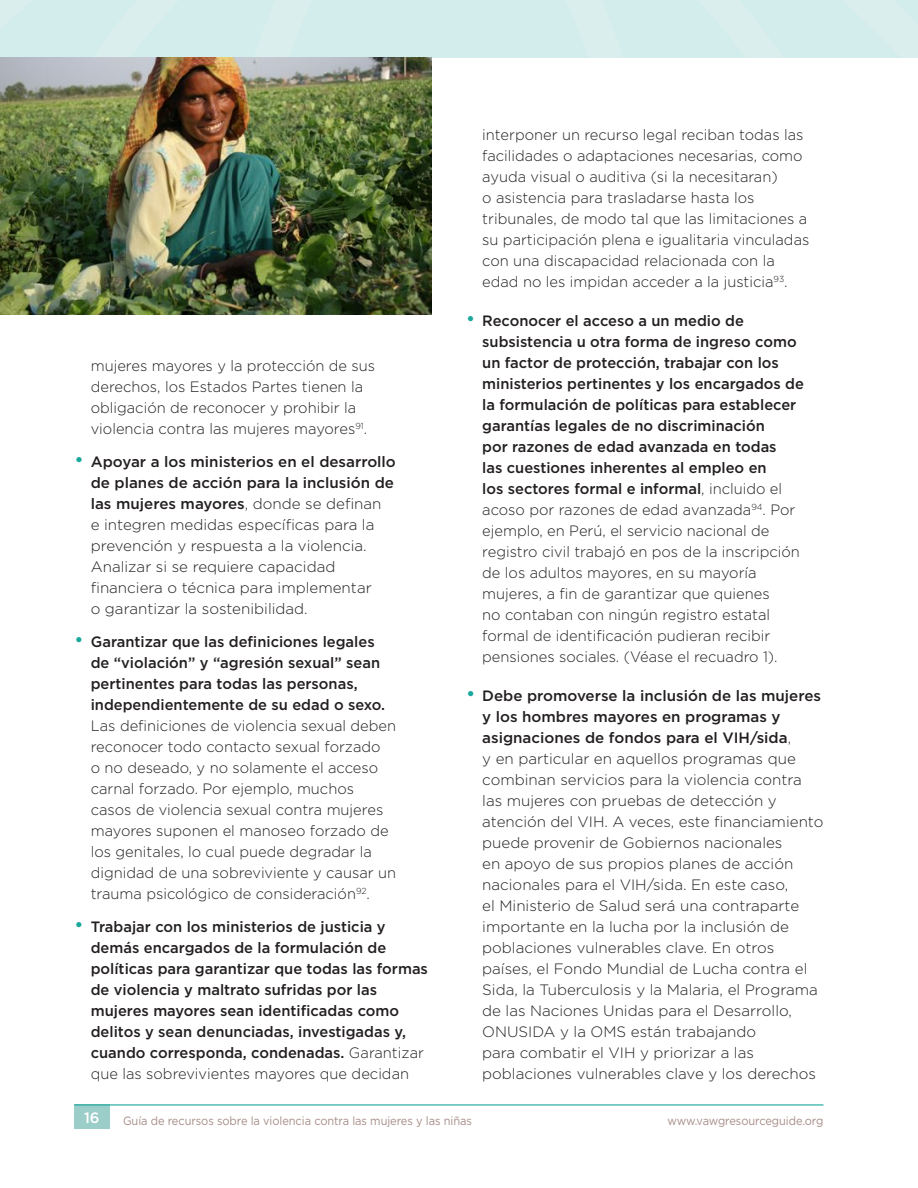
<style>
.page{position:relative;width:918px;height:1188px;background:#fff}
.page>*{position:absolute;margin:0;border:0;box-sizing:border-box;transform-origin:0 0}
.t1{font:300 15px/21px "Gotham";color:#231f20}
.t2{font:500 15px/21px "Gotham";color:#231f20}
.t3{font:500 15px "Gotham";color:#fff}
.t4{font:12px "Gotham";letter-spacing:-.005em;color:#a68d87;scale:.92 1}
.s1{font-size:21px;color:#19a89d}
.s2{font-weight:500}
.s3{font-weight:300;font-size:21px;color:#19a89d}
.s4{font-weight:300}
</style>
<div class="page">
<div style="left:74px;top:1105px;width:35px;height:24px;background:#9bcdc9"></div>
<hr style="left:74px;top:1104px;width:750px;height:2px;background:#19a89d">
<img style="left:0;top:57px;width:432px;height:258px">
<p class="t1" style="left:91px;top:355px;width:286px">mujeres mayores y la protección de sus derechos, los Estados Partes tienen la obligación de reconocer y prohibir la violencia contra las mujeres mayores<sup>91</sup>.</p>
<p class="t1" style="left:91px;top:451px;width:307px;text-indent:-16px"><span class="s1">•</span> <span class="s2">Apoyar a los ministerios en el desarrollo de planes de acción para la inclusión de las mujeres mayores</span>, donde se definan<br>e integren medidas específicas para la prevención y respuesta a la violencia.<br>Analizar si se requiere capacidad financiera o técnica para implementar<br>o garantizar la sostenibilidad.</p>
<p class="t2" style="left:91px;top:631px;width:296px;text-indent:-16px"><span class="s3">•</span> Garantizar que las definiciones legales de “violación” y “agresión sexual” sean pertinentes para todas las personas, independientemente de su edad o sexo.</p>
<p class="t1" style="left:91px;top:715px;width:307px">Las definiciones de violencia sexual deben reconocer todo contacto sexual forzado<br>o no deseado, y no solamente el acceso carnal forzado. Por ejemplo, muchos casos de violencia sexual contra mujeres mayores suponen el manoseo forzado de los genitales, lo cual puede degradar la dignidad de una sobreviviente y causar un trauma psicológico de consideración<sup>92</sup>.</p>
<p class="t2" style="left:91px;top:916px;width:339px;text-indent:-16px"><span class="s3">•</span> Trabajar con los ministerios de justicia y demás encargados de la formulación de políticas para garantizar que todas las formas de violencia y maltrato sufridas por las mujeres mayores sean identificadas como delitos y sean denunciadas, investigadas y, cuando corresponda, condenadas. <span class="s4">Garantizar que las sobrevivientes mayores que decidan</span></p>
<p class="t1" style="left:482px;top:124px;width:329px">interponer un recurso legal reciban todas las facilidades o adaptaciones necesarias, como ayuda visual o auditiva (si la necesitaran)<br>o asistencia para trasladarse hasta los tribunales, de modo tal que las limitaciones a su participación plena e igualitaria vinculadas con una discapacidad relacionada con la edad no les impidan acceder a la justicia<sup>93</sup>.</p>
<p class="t2" style="left:482px;top:310px;width:323px;text-indent:-16px"><span class="s3">•</span> Reconocer el acceso a un medio de subsistencia u otra forma de ingreso como un factor de protección, trabajar con los ministerios pertinentes y los encargados de la formulación de políticas para establecer garantías legales de no discriminación<br>por razones de edad avanzada en todas<br>las cuestiones inherentes al empleo en<br>los sectores formal e informal<span class="s4">, incluido el acoso por razones de edad avanzada</span><sup>94</sup><span class="s4">. Por ejemplo, en Perú, el servicio nacional de registro civil trabajó en pos de la inscripción de los adultos mayores, en su mayoría mujeres, a fin de garantizar que quienes<br>no contaban con ningún registro estatal formal de identificación pudieran recibir pensiones sociales. (Véase el recuadro 1).</span></p>
<p class="t1" style="left:482px;top:685px;width:343px;text-indent:-16px"><span class="s1">•</span> <span class="s2">Debe promoverse la inclusión de las mujeres y los hombres mayores en programas y asignaciones de fondos para el VIH/sida</span>,<br>y en particular en aquellos programas que combinan servicios para la violencia contra las mujeres con pruebas de detección y atención del VIH. A veces, este financiamiento puede provenir de Gobiernos nacionales<br>en apoyo de sus propios planes de acción nacionales para el VIH/sida. En este caso,<br>el Ministerio de Salud será una contraparte importante en la lucha por la inclusión de poblaciones vulnerables clave. En otros países, el Fondo Mundial de Lucha contra el Sida, la Tuberculosis y la Malaria, el Programa de las Naciones Unidas para el Desarrollo, ONUSIDA y la OMS están trabajando<br>para combatir el VIH y priorizar a las poblaciones vulnerables clave y los derechos</p>
<p class="t3" style="left:84px;top:1108px;width:17px">16</p>
<p class="t4" style="left:123px;top:1113px;width:381px">Guía de recursos sobre la violencia contra las mujeres y las niñas</p>
<p class="t4" style="left:667px;top:1113px;width:171px">www.vawgresourceguide.org</p>
</div>
